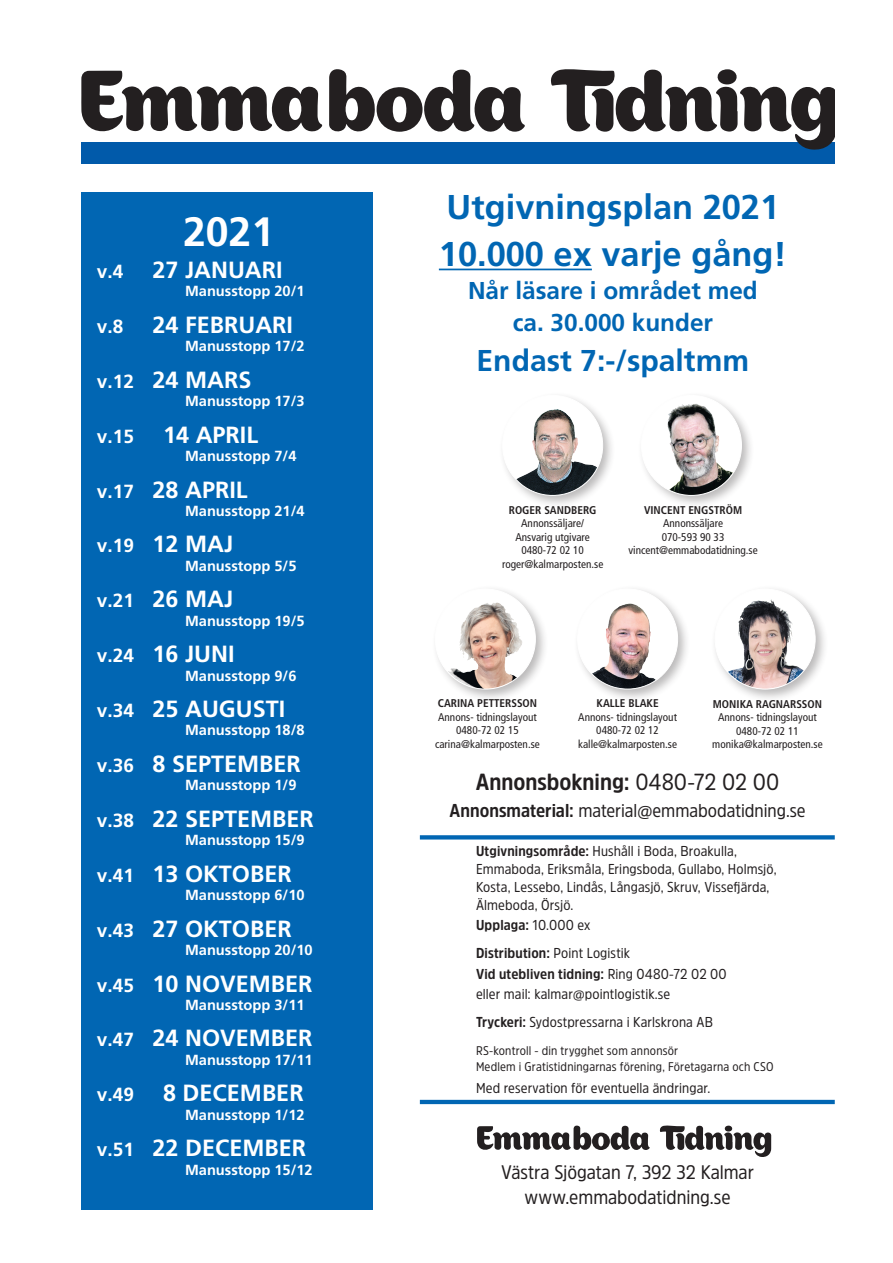
<style>
.page{position:relative;width:893px;height:1263px;background:#fff}
.page>*{position:absolute;margin:0;border:0;box-sizing:border-box;transform-origin:0 0}
.t1{font:700 40.95px "Frutiger";color:#fff}
.t2{font:700 34.35px "Frutiger";color:#0166b3}
.t3{font:700 30.15px "Frutiger";color:#0166b3}
.t4{font:700 24.3px "Frutiger";color:#0166b3}
.t5{font:700 23.4px "Frutiger";color:#fff}
.Brödtext{font:700 23.25px "Amsi Pro Narw";color:#231f20}
.Brödtext-2{font:19.5px "Amsi Pro Narw";color:#231f20}
.Brödtext-3{font:18.6px "Amsi Pro Narw";color:#231f20}
.t6{font:700 14.7px "Frutiger";color:#fff}
.Brödtext-4{font:14.25px/17.9px "Amsi Pro Narw";letter-spacing:.01em;color:#231f20}
.Brödtext-5{font:700 14.25px "Amsi Pro Narw";letter-spacing:.01em;color:#231f20}
.Brödtext-6{font:12.6px "Amsi Pro Narw";letter-spacing:.015em;color:#231f20}
.t7{font:condensed 11.25px "Frutiger";color:#231f20}
.t8{font:700 condensed 11.25px "Frutiger";color:#231f20}
.s1{font-size:19.05px}
.s2{font-weight:400}
.s3{font-weight:700}
</style>
<div class="page">
<div style="left:81px;top:143px;width:754px;height:21px;background:#015aaa"></div>
<svg style="left:420px;top:835px;width:415px;height:4px;background:#106fb7"></svg>
<svg style="left:549px;top:69px;width:286px;height:81px"></svg>
<svg style="left:81px;top:71px;width:242px;height:61px"></svg>
<svg style="left:329px;top:69px;width:196px;height:63px"></svg>
<svg style="left:659px;top:1125px;width:112px;height:32px"></svg>
<svg style="left:477px;top:1125px;width:173px;height:25px"></svg>
<div style="left:499px;top:391px;width:117px;height:118px;background:#231f20;opacity:.31"></div>
<div style="left:503px;top:395px;width:100px;height:100px;background:#fff;border-radius:50%"></div>
<img style="left:516px;top:409px;width:82px;height:86px">
<div style="left:711px;top:585px;width:117px;height:117px;background:#231f20;opacity:.31"></div>
<div style="left:715px;top:589px;width:100px;height:100px;background:#fff;border-radius:50%"></div>
<img style="left:727px;top:599px;width:77px;height:90px">
<div style="left:431px;top:585px;width:118px;height:117px;background:#231f20;opacity:.31"></div>
<svg style="left:435px;top:589px;width:100px;height:100px"></svg>
<img style="left:459px;top:603px;width:36px;height:66px">
<div style="left:574px;top:585px;width:117px;height:117px;background:#231f20;opacity:.31"></div>
<div style="left:578px;top:589px;width:100px;height:100px;background:#fff;border-radius:50%"></div>
<img style="left:591px;top:603px;width:65px;height:86px">
<div style="left:637px;top:391px;width:118px;height:118px;background:#231f20;opacity:.31"></div>
<img style="left:641px;top:395px;width:100px;height:100px;border-radius:50%">
<img style="left:667px;top:404px;width:28px;height:41px">
<div style="left:81px;top:193px;width:291px;height:1017px;background:#0166b3"></div>
<hr style="left:439px;top:269px;width:153px;height:1px;background:#0166b3">
<hr style="left:420px;top:1100px;width:415px;height:4px;background:#0166b3">
<p class="t1" style="left:183px;top:207px;width:93px">2021</p>
<p class="t5" style="left:97px;top:256px;width:187px"><span class="s1">v.4</span> 27 JANUARI</p>
<p class="t6" style="left:185px;top:283px;width:121px">Manusstopp 20/1</p>
<p class="t5" style="left:97px;top:311px;width:198px"><span class="s1">v.8</span> 24 FEBRUARI</p>
<p class="t6" style="left:185px;top:337px;width:121px">Manusstopp 17/2</p>
<p class="t5" style="left:97px;top:366px;width:156px"><span class="s1">v.12</span> 24 MARS</p>
<p class="t6" style="left:185px;top:392px;width:121px">Manusstopp 17/3</p>
<p class="t5" style="left:97px;top:421px;width:163px"><span class="s1">v.15</span> 14 APRIL</p>
<p class="t6" style="left:185px;top:447px;width:113px">Manusstopp 7/4</p>
<p class="t5" style="left:97px;top:476px;width:152px"><span class="s1">v.17</span> 28 APRIL</p>
<p class="t6" style="left:185px;top:502px;width:121px">Manusstopp 21/4</p>
<p class="t5" style="left:97px;top:531px;width:138px"><span class="s1">v.19</span> 12 MAJ</p>
<p class="t6" style="left:185px;top:557px;width:113px">Manusstopp 5/5</p>
<p class="t5" style="left:97px;top:585px;width:138px"><span class="s1">v.21</span> 26 MAJ</p>
<p class="t6" style="left:185px;top:612px;width:121px">Manusstopp 19/5</p>
<p class="t5" style="left:97px;top:640px;width:139px"><span class="s1">v.24</span> 16 JUNI</p>
<p class="t6" style="left:185px;top:667px;width:113px">Manusstopp 9/6</p>
<p class="t5" style="left:97px;top:695px;width:190px"><span class="s1">v.34</span> 25 AUGUSTI</p>
<p class="t6" style="left:185px;top:722px;width:121px">Manusstopp 18/8</p>
<p class="t5" style="left:97px;top:750px;width:205px"><span class="s1">v.36</span> 8 SEPTEMBER</p>
<p class="t6" style="left:185px;top:776px;width:113px">Manusstopp 1/9</p>
<p class="t5" style="left:97px;top:805px;width:218px"><span class="s1">v.38</span> 22 SEPTEMBER</p>
<p class="t6" style="left:185px;top:831px;width:121px">Manusstopp 15/9</p>
<p class="t5" style="left:97px;top:860px;width:196px"><span class="s1">v.41</span> 13 OKTOBER</p>
<p class="t6" style="left:185px;top:886px;width:121px">Manusstopp 6/10</p>
<p class="t5" style="left:97px;top:915px;width:196px"><span class="s1">v.43</span> 27 OKTOBER</p>
<p class="t6" style="left:185px;top:941px;width:129px">Manusstopp 20/10</p>
<p class="t5" style="left:97px;top:970px;width:217px"><span class="s1">v.45</span> 10 NOVEMBER</p>
<p class="t6" style="left:185px;top:996px;width:121px">Manusstopp 3/11</p>
<p class="t5" style="left:97px;top:1024px;width:217px"><span class="s1">v.47</span> 24 NOVEMBER</p>
<p class="t6" style="left:185px;top:1051px;width:129px">Manusstopp 17/11</p>
<p class="t5" style="left:97px;top:1079px;width:208px"><span class="s1">v.49</span> 8 DECEMBER</p>
<p class="t6" style="left:185px;top:1106px;width:121px">Manusstopp 1/12</p>
<p class="t5" style="left:97px;top:1134px;width:211px"><span class="s1">v.51</span> 22 DECEMBER</p>
<p class="t6" style="left:185px;top:1161px;width:129px">Manusstopp 15/12</p>
<p class="t2" style="left:447px;top:187px;width:334px">Utgivningsplan 2021</p>
<p class="t2" style="left:439px;top:234px;width:350px">10.000 ex varje gång!</p>
<p class="t4" style="left:468px;top:276px;width:291px">Når läsare i området med</p>
<p class="t4" style="left:513px;top:308px;width:202px">ca. 30.000 kunder</p>
<p class="t3" style="left:477px;top:342px;width:274px">Endast 7:-/spaltmm</p>
<p class="t8" style="left:509px;top:503px;width:89px">ROGER SANDBERG</p>
<p class="t7" style="left:521px;top:517px;width:65px">Annonssäljare/</p>
<p class="t7" style="left:515px;top:530px;width:76px">Ansvarig utgivare</p>
<p class="t7" style="left:521px;top:544px;width:64px">0480-72 02 10</p>
<p class="t7" style="left:502px;top:557px;width:103px">roger@kalmarposten.se</p>
<p class="t8" style="left:644px;top:503px;width:100px">VINCENT ENGSTRÖM</p>
<p class="t7" style="left:663px;top:517px;width:62px">Annonssäljare</p>
<p class="t7" style="left:662px;top:530px;width:64px">070-593 90 33</p>
<p class="t7" style="left:628px;top:544px;width:131px">vincent@emmabodatidning.se</p>
<p class="t8" style="left:438px;top:697px;width:101px">CARINA PETTERSSON</p>
<p class="t7" style="left:438px;top:710px;width:100px">Annons- tidningslayout</p>
<p class="t7" style="left:456px;top:724px;width:64px">0480-72 02 15</p>
<p class="t7" style="left:435px;top:737px;width:106px">carina@kalmarposten.se</p>
<p class="t8" style="left:597px;top:697px;width:63px">KALLE BLAKE</p>
<p class="t7" style="left:578px;top:710px;width:100px">Annons- tidningslayout</p>
<p class="t7" style="left:596px;top:724px;width:64px">0480-72 02 12</p>
<p class="t7" style="left:578px;top:737px;width:100px">kalle@kalmarposten.se</p>
<p class="t8" style="left:713px;top:697px;width:111px">MONIKA RAGNARSSON</p>
<p class="t7" style="left:718px;top:710px;width:100px">Annons- tidningslayout</p>
<p class="t7" style="left:736px;top:724px;width:64px">0480-72 02 11</p>
<p class="t7" style="left:712px;top:737px;width:112px">monika@kalmarposten.se</p>
<p class="Brödtext" style="left:476px;top:766px;width:305px">Annonsbokning: <span class="s2">0480-72 02 00</span></p>
<p class="Brödtext-3" style="left:450px;top:797px;width:358px"><span class="s3">Annonsmaterial:</span> material@emmabodatidning.se</p>
<p class="Brödtext-4" style="left:476px;top:842px;width:262px"><span class="s3">Utgivningsområde:</span> Hushåll i Boda, Broakulla,</p>
<p class="Brödtext-4" style="left:476px;top:859px;width:302px">Emmaboda, Eriksmåla, Eringsboda, Gullabo, Holmsjö,<br>Kosta, Lessebo, Lindås, Långasjö, Skruv, Vissefjärda,<br>Älmeboda, Örsjö.</p>
<p class="Brödtext-5" style="left:476px;top:915px;width:116px">Upplaga: <span class="s2">10.000 ex</span></p>
<p class="Brödtext-5" style="left:476px;top:943px;width:156px">Distribution: <span class="s2">Point Logistik</span></p>
<p class="Brödtext-5" style="left:476px;top:964px;width:252px">Vid utebliven tidning: <span class="s2">Ring 0480-72 02 00</span></p>
<p class="Brödtext-4" style="left:476px;top:985px;width:196px">eller mail: kalmar@pointlogistik.se</p>
<p class="Brödtext-4" style="left:476px;top:1012px;width:238px"><span class="s3">Tryckeri:</span> Sydostpressarna i Karlskrona AB</p>
<p class="Brödtext-6" style="left:476px;top:1041px;width:204px">RS-kontroll - din trygghet som annonsör</p>
<p class="Brödtext-6" style="left:476px;top:1058px;width:299px">Medlem i Gratistidningarnas förening, Företagarna och CSO</p>
<p class="Brödtext-4" style="left:476px;top:1079px;width:236px">Med reservation för eventuella ändringar.</p>
<p class="Brödtext-2" style="left:501px;top:1159px;width:254px">Västra Sjögatan 7, 392 32 Kalmar</p>
<p class="Brödtext-2" style="left:525px;top:1184px;width:208px">www.emmabodatidning.se</p>
</div>
